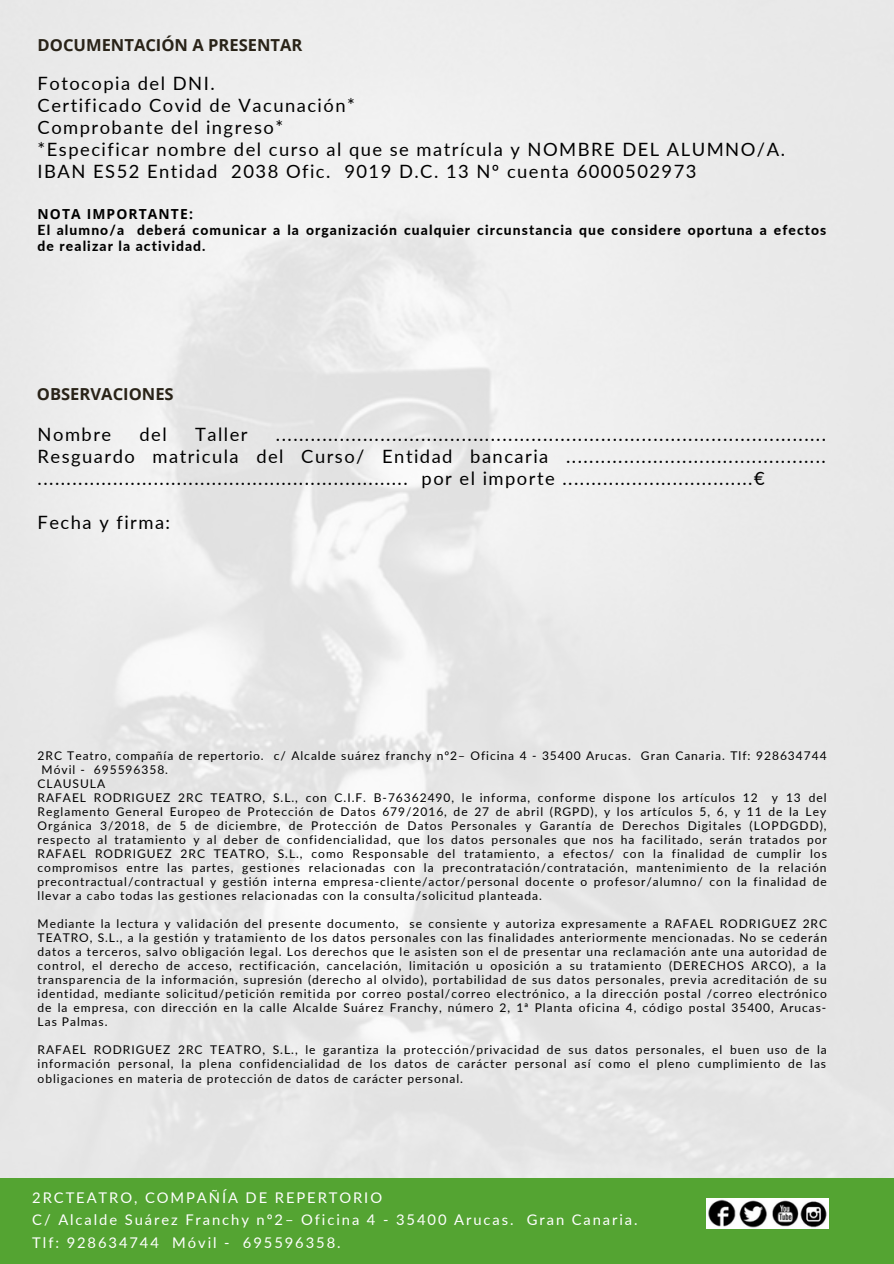
<style>
.page{position:relative;width:894px;height:1264px;background:#fff}
.page>*{position:absolute;margin:0;border:0;box-sizing:border-box;transform-origin:0 0}
.t1{font:18.3px/22px "Lato";letter-spacing:.08em;color:#000;text-align:justify}
.t2{font:700 16.5px "Open Sans";color:#292318}
.t3{font:14.7px "Lato";letter-spacing:.13em;color:#fff}
.t4{font:800 13.8px/16px "Lato";letter-spacing:.08em;color:#000}
.t5{font:700 13.8px "Open Sans";letter-spacing:.08em;color:#000}
.t6{font:12px/14px "Lato";letter-spacing:.08em;color:#000;text-align:justify}
</style>
<div class="page">
<div style="left:0;top:1178px;width:893px;height:85px;background:#54a432"></div>
<img style="left:706px;top:1198px;width:121px;height:30px">
<p class="t2" style="left:38px;top:33px;width:266px">DOCUMENTACIÓN A PRESENTAR</p>
<p class="t1" style="left:38px;top:72px;width:178px">Fotocopia del DNI.</p>
<p class="t1" style="left:38px;top:94px;width:319px">Certificado Covid de Vacunación*</p>
<p class="t1" style="left:38px;top:116px;width:247px">Comprobante del ingreso*</p>
<p class="t1" style="left:38px;top:138px;width:748px">*Especificar nombre del curso al que se matrícula y NOMBRE DEL ALUMNO/A.</p>
<p class="t1" style="left:38px;top:160px;width:660px">IBAN ES52 Entidad 2038 Ofic. 9019 D.C. 13 Nº cuenta 6000502973</p>
<p class="t5" style="left:38px;top:205px;width:157px">NOTA IMPORTANTE:</p>
<p class="t4" style="left:38px;top:222px;width:790px">El alumno/a deberá comunicar a la organización cualquier circunstancia que considere oportuna a efectos de realizar la actividad.</p>
<p class="t2" style="left:37px;top:382px;width:138px">OBSERVACIONES</p>
<p class="t1" style="left:38px;top:422px;width:75px">Nombre</p>
<p class="t1" style="left:139px;top:422px;width:29px">del</p>
<p class="t1" style="left:195px;top:422px;width:54px">Taller</p>
<p class="t1" style="left:38px;top:422px;width:789px;text-indent:238px">...............................................................................................<br>Resguardo matricula del Curso/ Entidad bancaria ............................................. ................................................................ por el importe .................................€</p>
<p class="t1" style="left:38px;top:510px;width:134px">Fecha y firma:</p>
<p class="t6" style="left:42px;top:748px;width:786px;text-indent:-4px">2RC Teatro, compañía de repertorio. c/ Alcalde suárez franchy nº2– Oficina 4 - 35400 Arucas. Gran Canaria. Tlf: 928634744<br>Móvil - 695596358.</p>
<p class="t6" style="left:38px;top:776px;width:69px">CLAUSULA</p>
<p class="t6" style="left:38px;top:790px;width:790px">RAFAEL RODRIGUEZ 2RC TEATRO, S.L., con C.I.F. B-76362490, le informa, conforme dispone los artículos 12 y 13 del Reglamento General Europeo de Protección de Datos 679/2016, de 27 de abril (RGPD), y los artículos 5, 6, y 11 de la Ley Orgánica 3/2018, de 5 de diciembre, de Protección de Datos Personales y Garantía de Derechos Digitales (LOPDGDD), respecto al tratamiento y al deber de confidencialidad, que los datos personales que nos ha facilitado, serán tratados por RAFAEL RODRIGUEZ 2RC TEATRO, S.L., como Responsable del tratamiento, a efectos/ con la finalidad de cumplir los compromisos entre las partes, gestiones relacionadas con la precontratación/contratación, mantenimiento de la relación precontractual/contractual y gestión interna empresa-cliente/actor/personal docente o profesor/alumno/ con la finalidad de llevar a cabo todas las gestiones relacionadas con la consulta/solicitud planteada.</p>
<p class="t6" style="left:38px;top:916px;width:790px">Mediante la lectura y validación del presente documento, se consiente y autoriza expresamente a RAFAEL RODRIGUEZ 2RC TEATRO, S.L., a la gestión y tratamiento de los datos personales con las finalidades anteriormente mencionadas. No se cederán datos a terceros, salvo obligación legal. Los derechos que le asisten son el de presentar una reclamación ante una autoridad de control, el derecho de acceso, rectificación, cancelación, limitación u oposición a su tratamiento (DERECHOS ARCO), a la transparencia de la información, supresión (derecho al olvido), portabilidad de sus datos personales, previa acreditación de su identidad, mediante solicitud/petición remitida por correo postal/correo electrónico, a la dirección postal /correo electrónico de la empresa, con dirección en la calle Alcalde Suárez Franchy, número 2, 1ª Planta oficina 4, código postal 35400, Arucas-Las Palmas.</p>
<p class="t6" style="left:38px;top:1042px;width:790px">RAFAEL RODRIGUEZ 2RC TEATRO, S.L., le garantiza la protección/privacidad de sus datos personales, el buen uso de la información personal, la plena confidencialidad de los datos de carácter personal así como el pleno cumplimiento de las obligaciones en materia de protección de datos de carácter personal.</p>
<p class="t3" style="left:32px;top:1188px;width:351px">2RCTEATRO, COMPAÑÍA DE REPERTORIO</p>
<p class="t3" style="left:32px;top:1210px;width:606px">C/ Alcalde Suárez Franchy nº2– Oficina 4 - 35400 Arucas. Gran Canaria.</p>
<p class="t3" style="left:32px;top:1233px;width:310px">Tlf: 928634744 Móvil - 695596358.</p>
</div>
